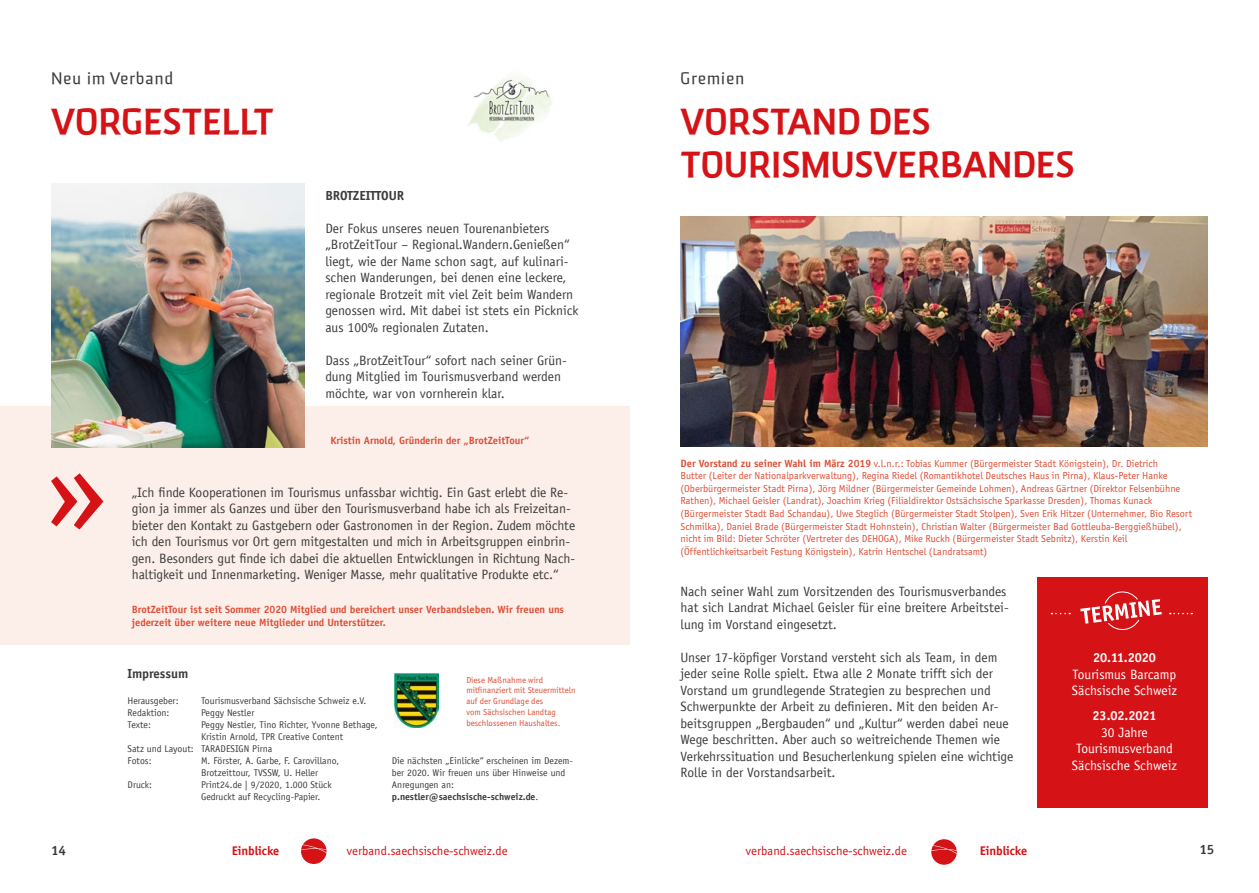
<style>
.page{position:relative;width:1259px;height:893px;background:#fff}
.page>*{position:absolute;margin:0;border:0;box-sizing:border-box;transform-origin:0 0}
.t1{font:500 36px/43.2px "Skog Sans";color:#d51317}
.t2{font:16.5px "Skog Sans";letter-spacing:.05em;color:#3c3c3b}
.t3{font:13.5px/16.5px "Officina Sans";color:#3c3c3b}
.t4{font:13.5px/16.5px "Officina Sans";color:#fff}
.t5{font:700 13.5px "Officina Sans CEEF";color:#3c3c3b}
.t6{font:700 13.5px "Officina Sans CEEF";color:#fff}
.t7{font:700 13.5px "Officina Sans";color:#3c3c3b}
.t8{font:12.9px "Officina Sans CEEF";color:#d51317}
.t9{font:700 12.9px "Officina Sans CEEF";color:#d51317}
.t10{font:10.5px/12.6px "Officina Sans CEEF";color:#dd4f37}
.t11{font:700 10.5px/12.6px "Officina Sans";color:#dd4f37}
.t12{font:9.75px/12px "Officina Sans";color:#3c3c3b}
.t13{font:9px/10.8px "Officina Sans CEEF";color:#dd4f37}
.s1{font-weight:700}
.s2{font-family:"Officina Sans";font-weight:700}
</style>
<div class="page">
<svg style="left:931px;top:839px;width:26px;height:26px"></svg>
<svg style="left:301px;top:838px;width:25px;height:26px"></svg>
<div style="left:0;top:406px;width:629px;height:239px;background:#fcefea"></div>
<div style="left:1037px;top:577px;width:171px;height:231px;background:#d51317"></div>
<img style="left:51px;top:183px;width:253px;height:264px">
<img style="left:680px;top:216px;width:528px;height:230px">
<svg style="left:51px;top:473px;width:52px;height:56px"></svg>
<img style="left:395px;top:674px;width:43px;height:54px">
<img style="left:468px;top:77px;width:84px;height:64px">
<svg style="left:1051px;top:613px;width:19px;height:1px"></svg>
<svg style="left:1169px;top:613px;width:23px;height:1px"></svg>
<svg style="left:1080px;top:591px;width:81px;height:39px"></svg>
<p class="t2" style="left:51px;top:65px;width:123px">Neu im Verband</p>
<p class="t2" style="left:680px;top:65px;width:65px">Gremien</p>
<h1 class="t1" style="left:51px;top:99px;width:224px">VORGESTELLT</h1>
<h1 class="t1" style="left:680px;top:99px;width:395px">VORSTAND DES<br>TOURISMUSVERBANDES</h1>
<p class="t5" style="left:325px;top:187px;width:80px">BROTZEITTOUR</p>
<p class="t3" style="left:325px;top:220px;width:254px">Der Fokus unseres neuen Tourenanbieters „BrotZeitTour – Regional.Wandern.Genießen“ liegt, wie der Name schon sagt, auf kulinari&shy;schen Wanderungen, bei denen eine leckere, regionale Brotzeit mit viel Zeit beim Wandern genossen wird. Mit dabei ist stets ein Picknick aus 100% regionalen Zutaten.</p>
<p class="t3" style="left:325px;top:352px;width:243px">Dass „BrotZeitTour“ sofort nach seiner Grün&shy;dung Mitglied im Tourismusverband werden möchte, war von vornherein klar.</p>
<p class="t11" style="left:330px;top:434px;width:200px">Kristin Arnold, Gründerin der „BrotZeitTour“</p>
<p class="t3" style="left:132px;top:484px;width:445px">„Ich finde Kooperationen im Tourismus unfassbar wichtig. Ein Gast erlebt die Re&shy;gion ja immer als Ganzes und über den Tourismusverband habe ich als Freizeitan&shy;bieter den Kontakt zu Gastgebern oder Gastronomen in der Region. Zudem möchte ich den Tourismus vor Ort gern mitgestalten und mich in Arbeitsgruppen einbrin&shy;gen. Besonders gut finde ich dabei die aktuellen Entwicklungen in Richtung Nach&shy;haltigkeit und Innenmarketing. Weniger Masse, mehr qualitative Produkte etc.“</p>
<p class="t11" style="left:132px;top:603px;width:433px">BrotZeitTour ist seit Sommer 2020 Mitglied und bereichert unser Verbandsleben. Wir freuen uns jederzeit über weitere neue Mitglieder und Unterstützer.</p>
<p class="t5" style="left:128px;top:665px;width:62px">Impressum</p>
<p class="t12" style="left:128px;top:695px;width:52px">Herausgeber:</p>
<p class="t12" style="left:201px;top:695px;width:167px">Tourismusverband Sächsische Schweiz e.V.</p>
<p class="t12" style="left:128px;top:707px;width:43px">Redaktion:</p>
<p class="t12" style="left:201px;top:707px;width:55px">Peggy Nestler</p>
<p class="t12" style="left:128px;top:719px;width:25px">Texte:</p>
<p class="t12" style="left:201px;top:719px;width:178px">Peggy Nestler, Tino Richter, Yvonne Bethage,</p>
<p class="t12" style="left:201px;top:731px;width:143px">Kristin Arnold, TPR Creative Content</p>
<p class="t12" style="left:128px;top:743px;width:146px">Satz und Layout: TARADESIGN Pirna</p>
<p class="t12" style="left:128px;top:755px;width:26px">Fotos:</p>
<p class="t12" style="left:201px;top:755px;width:140px">M. Förster, A. Garbe, F. Carovillano,<br>Brotzeittour, TVSSW, U. Heller</p>
<p class="t12" style="left:128px;top:779px;width:26px">Druck:</p>
<p class="t12" style="left:201px;top:779px;width:132px">Print24.de | 9/2020, 1.000 Stück<br>Gedruckt auf Recycling-Papier.</p>
<p class="t13" style="left:466px;top:674px;width:111px">Diese Maßnahme wird mitfinanziert mit Steuermitteln auf der Grundlage des<br>vom Sächsischen Landtag beschlossenen Haushaltes.</p>
<p class="t12" style="left:392px;top:755px;width:183px">Die nächsten „Einlicke“ erscheinen im Dezem&shy;ber 2020. Wir freuen uns über Hinweise und Anregungen an: <span class="s1">p.nestler@saechsische-schweiz.de</span>.</p>
<p class="t10" style="left:680px;top:457px;width:513px"><span class="s2">Der Vorstand zu seiner Wahl im März 2019</span> v.l.n.r.: Tobias Kummer (Bürgermeister Stadt Königstein), Dr. Dietrich<br>Butter (Leiter der Nationalparkverwaltung), Regina Riedel (Romantikhotel Deutsches Haus in Pirna), Klaus-Peter Hanke (Oberbürgermeister Stadt Pirna), Jörg Mildner (Bürgermeister Gemeinde Lohmen), Andreas Gärtner (Direktor Felsenbühne Rathen), Michael Geisler (Landrat), Joachim Krieg (Filialdirektor Ostsächsische Sparkasse Dresden), Thomas Kunack (Bürgermeister Stadt Bad Schandau), Uwe Steglich (Bürgermeister Stadt Stolpen), Sven Erik Hitzer (Unternehmer, Bio Resort Schmilka), Daniel Brade (Bürgermeister Stadt Hohnstein), Christian Walter (Bürgermeister Bad Gottleuba-Berggießhübel), nicht im Bild: Dieter Schröter (Vertreter des DEHOGA), Mike Ruckh (Bürgermeister Stadt Sebnitz), Kerstin Keil (Öffentlichkeitsarbeit Festung Königstein), Katrin Hentschel (Landratsamt)</p>
<p class="t3" style="left:680px;top:583px;width:330px">Nach seiner Wahl zum Vorsitzenden des Tourismusverbandes hat sich Landrat Michael Geisler für eine breitere Arbeitstei&shy;lung im Vorstand eingesetzt.</p>
<p class="t3" style="left:680px;top:649px;width:334px">Unser 17-köpfiger Vorstand versteht sich als Team, in dem jeder seine Rolle spielt. Etwa alle 2 Monate trifft sich der Vorstand um grundlegende Strategien zu besprechen und Schwerpunkte der Arbeit zu definieren. Mit den beiden Ar&shy;beitsgruppen „Bergbauden“ und „Kultur“ werden dabei neue Wege beschritten. Aber auch so weitreichende Themen wie Verkehrssituation und Besucherlenkung spielen eine wichtige Rolle in der Vorstandsarbeit.</p>
<p class="t6" style="left:1093px;top:650px;width:64px">20.11.2020</p>
<p class="t4" style="left:1072px;top:666px;width:107px">Tourismus Barcamp<br>Sächsische Schweiz</p>
<p class="t6" style="left:1092px;top:708px;width:65px">23.02.2021</p>
<p class="t4" style="left:1072px;top:724px;width:107px;text-align:center">30 Jahre<br>Tourismusverband<br>Sächsische Schweiz</p>
<p class="t7" style="left:51px;top:841px;width:17px">14</p>
<p class="t9" style="left:232px;top:843px;width:49px">Einblicke</p>
<p class="t8" style="left:347px;top:844px;width:162px">verband.saechsische-schweiz.de</p>
<p class="t8" style="left:746px;top:844px;width:162px">verband.saechsische-schweiz.de</p>
<p class="t9" style="left:979px;top:843px;width:49px">Einblicke</p>
<p class="t7" style="left:1199px;top:841px;width:17px">15</p>
</div>
